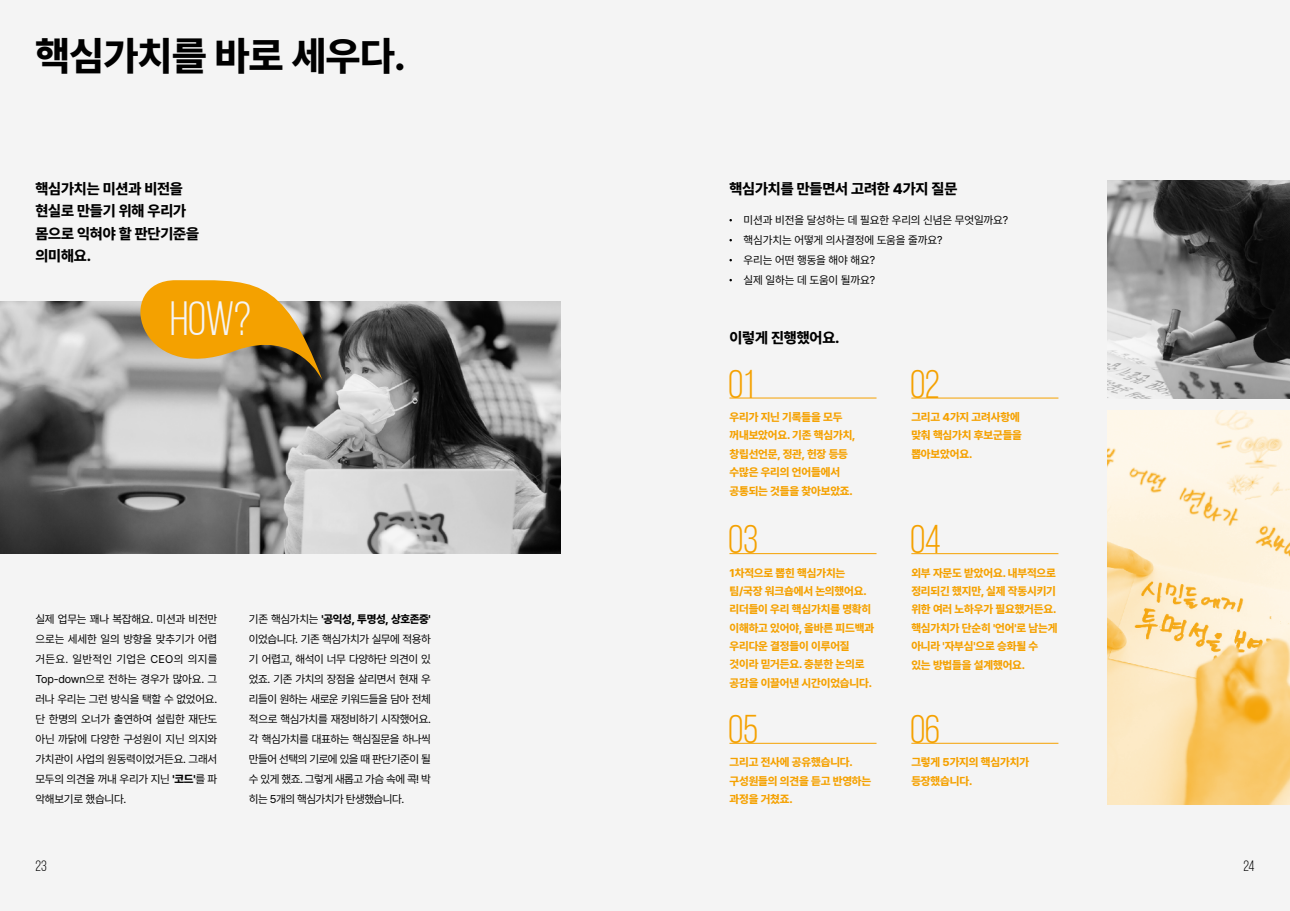
<style>
.page{position:relative;width:1290px;height:911px;background:#f4f4f4}
.page>*{position:absolute;margin:0;border:0;box-sizing:border-box;transform-origin:0 0}
.t1{font:47.88px "Bebas Neue";color:#f4f4f4}
.t2{font:40px "Bebas Neue";letter-spacing:-.01em;color:#f4a100}
.t3{font:800 40px "Pretendard";letter-spacing:-.01em;color:#000}
.t4{font:800 15px/22.5px "Pretendard";letter-spacing:-.01em;color:#000}
.t5{font:15px "Bebas Neue";color:#000}
.t6{font:11.25px/20px "Pretendard";letter-spacing:-.02em;color:#000;text-align:justify}
.t7{font:800 11.25px/18.4px "Pretendard";letter-spacing:-.01em;color:#f4a100}
.s1{font-weight:800}
</style>
<div class="page">
<img style="left:0;top:301px;width:560px;height:253px">
<svg style="left:112px;top:280px;width:211px;height:108px;background:#bf9b53"></svg>
<img style="left:1107px;top:181px;width:183px;height:217px">
<img style="left:1107px;top:410px;width:183px;height:394px">
<hr style="left:729px;top:398px;width:147px;height:1px;background:#f4a100">
<hr style="left:911px;top:398px;width:147px;height:1px;background:#f4a100">
<hr style="left:911px;top:553px;width:147px;height:1px;background:#f4a100">
<hr style="left:729px;top:553px;width:147px;height:1px;background:#f4a100">
<hr style="left:729px;top:743px;width:147px;height:1px;background:#f4a100">
<hr style="left:911px;top:743px;width:147px;height:1px;background:#f4a100">
<h2 class="t3" style="left:35px;top:26px;width:372px">핵심가치를 바로 세우다.</h2>
<h3 class="t4" style="left:35px;top:177px;width:165px">핵심가치는 미션과 비전을 현실로 만들기 위해 우리가 몸으로 익혀야 할 판단기준을 의미해요.</h3>
<h1 class="t1" style="left:170px;top:292px;width:83px">how?</h1>
<p class="t6" style="left:35px;top:608px;width:183px">실제 업무는 꽤나 복잡해요. 미션과 비전만 으로는 세세한 일의 방향을 맞추기가 어렵 거든요. 일반적인 기업은 CEO의 의지를 Top-down으로 전하는 경우가 많아요. 그 러나 우리는 그런 방식을 택할 수 없었어요. 단 한명의 오너가 출연하여 설립한 재단도 아닌 까닭에 다양한 구성원이 지닌 의지와 가치관이 사업의 원동력이었거든요. 그래서 모두의 의견을 꺼내 우리가 지닌 <span class="s1">'코드'</span>를 파 악해보기로 했습니다.</p>
<p class="t6" style="left:249px;top:608px;width:183px">기존 핵심가치는 <span class="s1">'공익성, 투명성, 상호존중' </span>이었습니다. 기존 핵심가치가 실무에 적용하 기 어렵고, 해석이 너무 다양하단 의견이 있 었죠. 기존 가치의 장점을 살리면서 현재 우 리들이 원하는 새로운 키워드들을 담아 전체 적으로 핵심가치를 재정비하기 시작했어요. 각 핵심가치를 대표하는 핵심질문을 하나씩 만들어 선택의 기로에 있을 때 판단기준이 될 수 있게 했죠. 그렇게 새롭고 가슴 속에 콕! 박 히는 5개의 핵심가치가 탄생했습니다.</p>
<h3 class="t4" style="left:729px;top:177px;width:229px">핵심가치를 만들면서 고려한 4가지 질문</h3>
<p class="t6" style="left:744px;top:210px;width:266px;text-align:left">미션과 비전을 달성하는 데 필요한 우리의 신념은 무엇일까요? 핵심가치는 어떻게 의사결정에 도움을 줄까요?<br>우리는 어떤 행동을 해야 해요?<br>실제 일하는 데 도움이 될까요?</p>
<h3 class="t4" style="left:729px;top:326px;width:112px">이렇게 진행했어요.</h3>
<h2 class="t2" style="left:728px;top:362px;width:28px">01</h2>
<h2 class="t2" style="left:910px;top:362px;width:31px">02</h2>
<p class="t7" style="left:729px;top:407px;width:128px">우리가 지닌 기록들을 모두 꺼내보았어요. 기존 핵심가치, 창립선언문, 정관, 헌장 등등 수많은 우리의 언어들에서 공통되는 것들을 찾아보았죠.</p>
<p class="t7" style="left:911px;top:407px;width:112px">그리고 4가지 고려사항에 맞춰 핵심가치 후보군들을 뽑아보았어요.</p>
<h2 class="t2" style="left:728px;top:518px;width:32px">03</h2>
<h2 class="t2" style="left:910px;top:518px;width:33px">04</h2>
<p class="t7" style="left:729px;top:563px;width:146px">1차적으로 뽑힌 핵심가치는 팀/국장 워크숍에서 논의했어요. 리더들이 우리 핵심가치를 명확히 이해하고 있어야, 올바른 피드백과 우리다운 결정들이 이루어질 것이라 믿거든요. 충분한 논의로 공감을 이끌어낸 시간이었습니다.</p>
<p class="t7" style="left:911px;top:563px;width:148px">외부 자문도 받았어요. 내부적으로 정리되긴 했지만, 실제 작동시키기 위한 여러 노하우가 필요했거든요. 핵심가치가 단순히 '언어'로 남는게 아니라 '자부심'으로 승화될 수 있는 방법들을 설계했어요.</p>
<h2 class="t2" style="left:728px;top:708px;width:32px">05</h2>
<h2 class="t2" style="left:910px;top:707px;width:32px">06</h2>
<p class="t7" style="left:729px;top:752px;width:143px">그리고 전사에 공유했습니다. 구성원들의 의견을 듣고 반영하는 과정을 거쳤죠.</p>
<p class="t7" style="left:911px;top:752px;width:119px">그렇게 5가지의 핵심가치가 등장했습니다.</p>
<h3 class="t5" style="left:35px;top:857px;width:13px">23</h3>
<h3 class="t5" style="left:1243px;top:857px;width:13px">24</h3>
</div>
